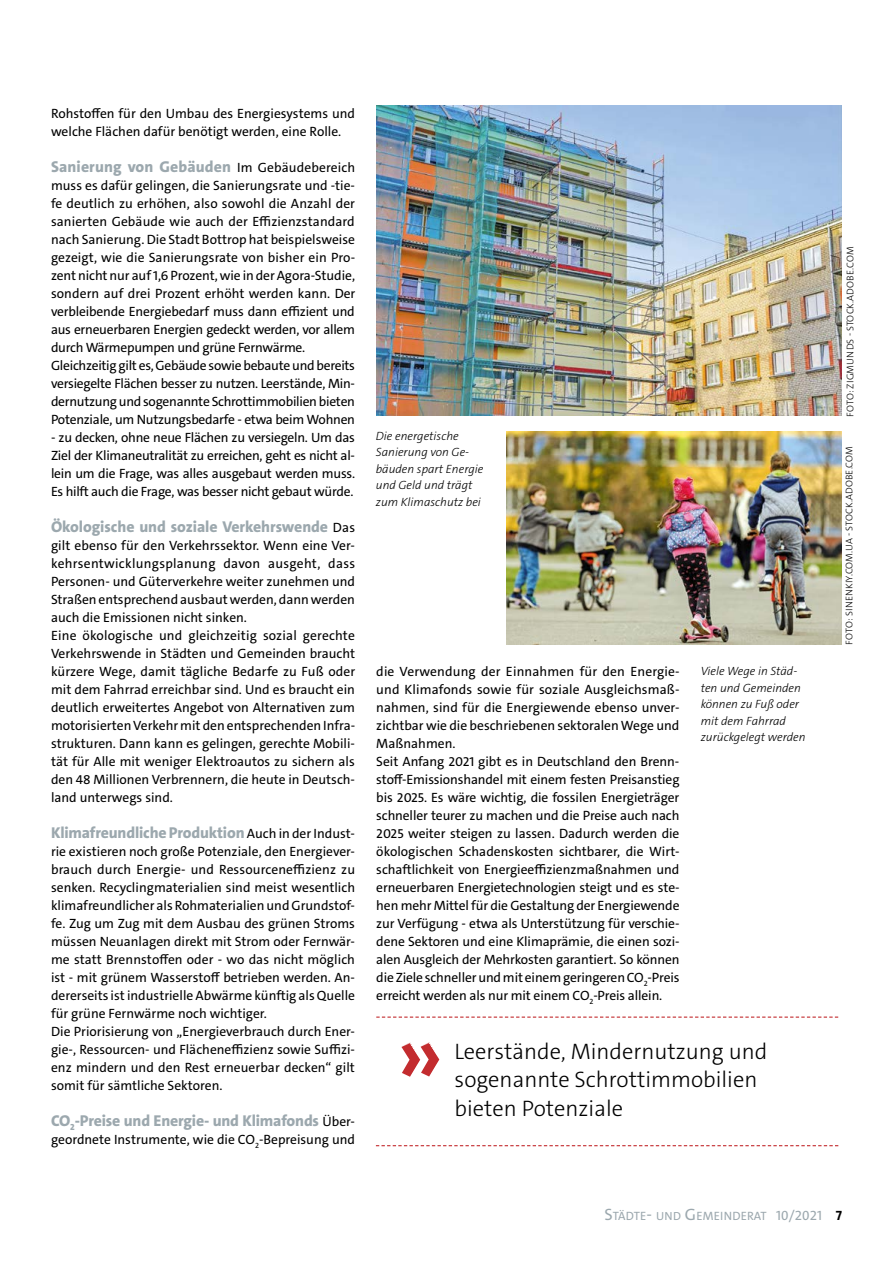
<style>
.page{position:relative;width:893px;height:1263px;background:#fff}
.page>*{position:absolute;margin:0;border:0;box-sizing:border-box;transform-origin:0 0}
.t1{font:300 22.5px/28.5px "The Sans C5";color:#000}
.t2{font:800 15.75px "The Sans C5";letter-spacing:-.01em;color:#9ca8ae}
.t3{font:800 15.75px "The Sans C5";letter-spacing:.01em;color:#9ca8ae}
.t4{font:13.5px/18px "The Sans C5";color:#000}
.t5{font:12.15px "The Sans C5";letter-spacing:.015em;color:#9ca8ae}
.t6{font:italic 300 12px/16.5px "The Sans C5";color:#000}
.t7{font:300 9.75px "The Sans C5";letter-spacing:.02em;color:#000}
.s1{font-weight:400;font-size:13.5px;color:#000}
.s2{font-size:16.5px}
.s3{font-size:16.8px}
.s4{font-size:11.7px}
.s5{font-size:13.5px}
.s6{font-weight:700;font-size:13.5px;color:#000}
</style>
<div class="page">
<img style="left:376px;top:105px;width:466px;height:311px">
<img style="left:507px;top:432px;width:335px;height:213px">
<svg style="left:376px;top:1016px;width:462px;height:2px"></svg>
<svg style="left:376px;top:1145px;width:462px;height:1px"></svg>
<svg style="left:401px;top:1042px;width:38px;height:35px"></svg>
<p class="t4" style="left:51px;top:104px;width:306px">Rohstoffen für den Umbau des Energiesystems und welche Flächen dafür benötigt werden, eine Rolle.</p>
<p class="t3" style="left:51px;top:156px;width:306px">Sanierung von Gebäuden <span class="s1">Im Gebäudebereich</span></p>
<p class="t4" style="left:51px;top:176px;width:306px">muss es dafür gelingen, die Sanierungsrate und -tie&shy;fe deutlich zu erhöhen, also sowohl die Anzahl der sanierten Gebäude wie auch der Effizienzstandard nach Sanierung. Die Stadt Bottrop hat beispielsweise gezeigt, wie die Sanierungsrate von bisher ein Pro&shy;zent nicht nur auf 1,6 Prozent, wie in der Agora-Studie, sondern auf drei Prozent erhöht werden kann. Der verbleibende Energiebedarf muss dann effizient und aus erneuerbaren Energien gedeckt werden, vor allem durch Wärmepumpen und grüne Fernwärme.<br>Gleichzeitig gilt es, Gebäude sowie bebaute und bereits versiegelte Flächen besser zu nutzen. Leerstände, Min&shy;dernutzung und sogenannte Schrottimmobilien bieten Potenziale, um Nutzungsbedarfe - etwa beim Wohnen</p>
<p class="t4" style="left:51px;top:428px;width:306px;text-align:justify">- zu decken, ohne neue Flächen zu versiegeln. Um das Ziel der Klimaneutralität zu erreichen, geht es nicht al&shy;lein um die Frage, was alles ausgebaut werden muss.<br>Es hilft auch die Frage, was besser nicht gebaut würde.</p>
<p class="t2" style="left:51px;top:516px;width:306px">Ökologische und soziale Verkehrswende <span class="s1">Das</span></p>
<p class="t4" style="left:51px;top:536px;width:306px">gilt ebenso für den Verkehrssektor. Wenn eine Ver&shy;kehrsentwicklungsplanung davon ausgeht, dass Personen- und Güterverkehre weiter zunehmen und Straßen entsprechend ausbaut werden, dann werden auch die Emissionen nicht sinken.<br>Eine ökologische und gleichzeitig sozial gerechte Verkehrswende in Städten und Gemeinden braucht kürzere Wege, damit tägliche Bedarfe zu Fuß oder mit dem Fahrrad erreichbar sind. Und es braucht ein deutlich erweitertes Angebot von Alternativen zum motorisierten Verkehr mit den entsprechenden Infra&shy;strukturen. Dann kann es gelingen, gerechte Mobili&shy;tät für Alle mit weniger Elektroautos zu sichern als den 48 Millionen Verbrennern, die heute in Deutsch&shy;land unterwegs sind.</p>
<p class="t2" style="left:51px;top:822px;width:306px">Klimafreundliche Produktion <span class="s1">Auch in der Indust-</span></p>
<p class="t4" style="left:51px;top:842px;width:306px">rie existieren noch große Potenziale, den Energiever&shy;brauch durch Energie- und Ressourceneffizienz zu senken. Recyclingmaterialien sind meist wesentlich klimafreundlicher als Rohmaterialien und Grundstof&shy;fe. Zug um Zug mit dem Ausbau des grünen Stroms müssen Neuanlagen direkt mit Strom oder Fernwär&shy;me statt Brennstoffen oder - wo das nicht möglich ist - mit grünem Wasserstoff betrieben werden. An&shy;dererseits ist industrielle Abwärme künftig als Quelle für grüne Fernwärme noch wichtiger.<br>Die Priorisierung von „Energieverbrauch durch Ener&shy;gie-, Ressourcen- und Flächeneffizienz sowie Suffizi&shy;enz mindern und den Rest erneuerbar decken“ gilt somit für sämtliche Sektoren.</p>
<p class="t2" style="left:51px;top:1110px;width:306px">CO<sub>2</sub>-Preise und Energie- und Klimafonds <span class="s1">Über-</span></p>
<p class="t4" style="left:51px;top:1130px;width:306px">geordnete Instrumente, wie die CO<sub>2</sub>-Bepreisung und</p>
<p class="t6" style="left:376px;top:428px;width:109px">Die energetische<br>Sanierung von Ge&shy;bäuden spart Energie und Geld und trägt zum Klimaschutz bei</p>
<p class="t4" style="left:376px;top:662px;width:305px">die Verwendung der Einnahmen für den Energie&shy;und Klimafonds sowie für soziale Ausgleichsmaß&shy;nahmen, sind für die Energiewende ebenso unver&shy;zichtbar wie die beschriebenen sektoralen Wege und Maßnahmen.<br>Seit Anfang 2021 gibt es in Deutschland den Brenn&shy;stoff-Emissionshandel mit einem festen Preisanstieg bis 2025. Es wäre wichtig, die fossilen Energieträger schneller teurer zu machen und die Preise auch nach 2025 weiter steigen zu lassen. Dadurch werden die ökologischen Schadenskosten sichtbarer, die Wirt&shy;schaftlichkeit von Energieeffizienzmaßnahmen und erneuerbaren Energietechnologien steigt und es ste&shy;hen mehr Mittel für die Gestaltung der Energiewende zur Verfügung - etwa als Unterstützung für verschie&shy;dene Sektoren und eine Klimaprämie, die einen sozi&shy;alen Ausgleich der Mehrkosten garantiert. So können die Ziele schneller und mit einem geringeren CO<sub>2</sub>-Preis erreicht werden als nur mit einem CO<sub>2</sub>-Preis allein.</p>
<p class="t6" style="left:701px;top:663px;width:106px">Viele Wege in Städ&shy;ten und Gemeinden können zu Fuß oder mit dem Fahrrad zurückgelegt werden</p>
<h1 class="t1" style="left:455px;top:1037px;width:314px">Leerstände, Mindernutzung und sogenannte Schrottimmobilien bieten Potenziale</h1>
<p class="t7" style="left:844px;top:417px;width:172px;rotate:-90deg">FOTO: ZIGMUNDS - STOCK.ADOBE.COM</p>
<p class="t7" style="left:843px;top:644px;width:200px;rotate:-90deg">FOTO: SINENKIY.COM.UA - STOCK.ADOBE.COM</p>
<p class="t5" style="left:604px;top:1208px;width:239px"><span class="s2">S</span>TÄDTE<span class="s3">-</span> <span class="s4">UND</span> <span class="s2">G</span>EMEINDERAT <span class="s5">10/2021</span> <span class="s6">7</span></p>
</div>
